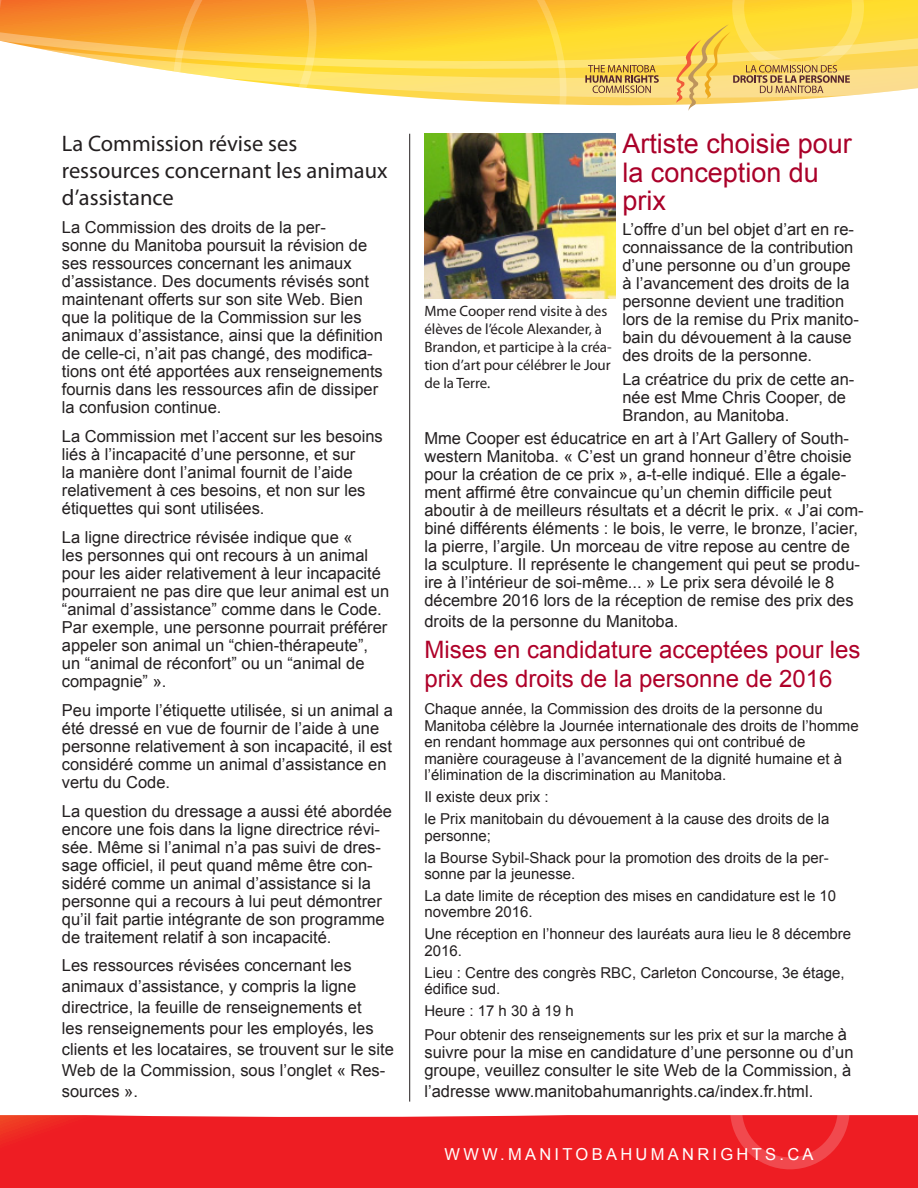
<style>
.page{position:relative;width:918px;height:1188px;background:#fff}
.page>*{position:absolute;margin:0;border:0;box-sizing:border-box;transform-origin:0 0}
.t1{font:27px/28.5px "Arial";color:#aa0029}
.t2{font:24px/28.8px "Arial";color:#af0029}
.t3{font:22.5px/27px "Myriad Pro";color:#231f20}
.t4{font:16.5px/18px "Arial";color:#231f20}
.t5{font:16.5px "Arial";letter-spacing:.2em;color:#fff}
.t6{font:15px/16.5px "Arial";color:#231f20}
.t7{font:15px/18px "Myriad Pro";letter-spacing:-.005em;color:#231f20}
.s1{font-size:16.5px}
</style>
<div class="page">
<div style="left:0;top:1115px;width:918px;height:73px;background:#ee1d23"></div>
<svg style="left:730px;top:1115px;width:120px;height:54px;background:#ee2a2f"></svg>
<svg style="left:567px;top:0;width:351px;height:134px"></svg>
<svg style="left:0;top:0;width:173px;height:72px"></svg>
<svg style="left:173px;top:0;width:394px;height:140px"></svg>
<svg style="left:585px;top:65px;width:74px;height:28px;background:#cba759"></svg>
<svg style="left:676px;top:0;width:188px;height:111px;background:#f5d463"></svg>
<hr style="left:409px;top:134px;width:1px;height:968px;background:#231f20">
<img style="left:424px;top:134px;width:192px;height:164px">
<p class="t3" style="left:62px;top:129px;width:237px">La Commission révise ses</p>
<p class="t3" style="left:62px;top:156px;width:327px">ressources concernant les animaux d’assistance</p>
<p class="t4" style="left:62px;top:219px;width:323px">La Commission des droits de la per-<br>sonne du Manitoba poursuit la révision de ses ressources concernant les animaux d’assistance. Des documents révisés sont maintenant offerts sur son site Web. Bien que la politique de la Commission sur les animaux d’assistance, ainsi que la définition de celle-ci, n’ait pas changé, des modifica&shy;tions ont été apportées aux renseignements fournis dans les ressources afin de dissiper la confusion continue.</p>
<p class="t4" style="left:62px;top:428px;width:322px">La Commission met l’accent sur les besoins liés à l’incapacité d’une personne, et sur<br>la manière dont l’animal fournit de l’aide relativement à ces besoins, et non sur les étiquettes qui sont utilisées.</p>
<p class="t4" style="left:62px;top:528px;width:329px">La ligne directrice révisée indique que «<br>les personnes qui ont recours à un animal pour les aider relativement à leur incapacité pourraient ne pas dire que leur animal est un “animal d’assistance” comme dans le Code.<br>Par exemple, une personne pourrait préférer appeler son animal un “chien-thérapeute”, un “animal de réconfort” ou un “animal de compagnie” ».</p>
<p class="t4" style="left:62px;top:701px;width:333px">Peu importe l’étiquette utilisée, si un animal a été dressé en vue de fournir de l’aide à une personne relativement à son incapacité, il est considéré comme un animal d’assistance en vertu du Code.</p>
<p class="t4" style="left:62px;top:802px;width:332px">La question du dressage a aussi été abordée encore une fois dans la ligne directrice révi&shy;sée. Même si l’animal n’a pas suivi de dres&shy;sage officiel, il peut quand même être con&shy;sidéré comme un animal d’assistance si la personne qui a recours à lui peut démontrer qu’il fait partie intégrante de son programme de traitement relatif à son incapacité.</p>
<p class="t4" style="left:62px;top:955px;width:333px;line-height:21px">Les ressources révisées concernant les animaux d’assistance, y compris la ligne directrice, la feuille de renseignements et<br>les renseignements pour les employés, les clients et les locataires, se trouvent sur le site Web de la Commission, sous l’onglet « Res&shy;sources ».</p>
<p class="t1" style="left:622px;top:130px;width:231px">Artiste choisie pour la conception du prix</p>
<p class="t4" style="left:622px;top:221px;width:238px">L’offre d’un bel objet d’art en re&shy;connaissance de la contribution d’une personne ou d’un groupe à l’avancement des droits de la personne devient une tradition lors de la remise du Prix manito&shy;bain du dévouement à la cause des droits de la personne.</p>
<p class="t4" style="left:622px;top:370px;width:234px">La créatrice du prix de cette an&shy;née est Mme Chris Cooper, de<br>Brandon, au Manitoba.</p>
<p class="t4" style="left:424px;top:429px;width:441px">Mme Cooper est éducatrice en art à l’Art Gallery of South&shy;western Manitoba. « C’est un grand honneur d’être choisie pour la création de ce prix », a-t-elle indiqué. Elle a égale&shy;ment affirmé être convaincue qu’un chemin difficile peut aboutir à de meilleurs résultats et a décrit le prix. « J’ai com&shy;biné différents éléments : le bois, le verre, le bronze, l’acier, la pierre, l’argile. Un morceau de vitre repose au centre de la sculpture. Il représente le changement qui peut se produ&shy;ire à l’intérieur de soi-même... » Le prix sera dévoilé le 8 décembre 2016 lors de la réception de remise des prix des</p>
<p class="t4" style="left:424px;top:612px;width:256px">droits de la personne du Manitoba.</p>
<p class="t7" style="left:424px;top:302px;width:189px">Mme Cooper rend visite à des élèves de l’école Alexander, à<br>Brandon, et participe à la créa&shy;tion d’art pour célébrer le Jour de la Terre.</p>
<p class="t2" style="left:424px;top:636px;width:438px">Mises en candidature acceptées pour les prix des droits de la personne de 2016</p>
<p class="t6" style="left:424px;top:701px;width:436px">Chaque année, la Commission des droits de la personne du Manitoba célèbre la Journée internationale des droits de l’homme en rendant hommage aux personnes qui ont contribué de manière courageuse à l’avancement de la dignité humaine et à l’élimination de la discrimination au Manitoba.</p>
<p class="t6" style="left:424px;top:789px;width:126px">Il existe deux prix :</p>
<p class="t6" style="left:424px;top:811px;width:407px">le Prix manitobain du dévouement à la cause des droits de la personne;</p>
<p class="t6" style="left:424px;top:849px;width:406px">la Bourse Sybil-Shack pour la promotion des droits de la per&shy;sonne par la jeunesse.</p>
<p class="t6" style="left:424px;top:888px;width:413px">La date limite de réception des mises en candidature est le 10 novembre 2016.</p>
<p class="t6" style="left:424px;top:926px;width:428px">Une réception en l’honneur des lauréats aura lieu le 8 décembre<br>2016.</p>
<p class="t6" style="left:424px;top:964px;width:422px">Lieu : Centre des congrès RBC, Carleton Concourse, 3e étage, édifice sud.</p>
<p class="t6" style="left:424px;top:1003px;width:151px">Heure : 17 h 30 à 19 h</p>
<p class="t6" style="left:424px;top:1026px;width:424px">Pour obtenir des renseignements sur les prix et sur la marche <span class="s1">à</span></p>
<p class="t4" style="left:424px;top:1043px;width:431px">suivre pour la mise en candidature d’une personne ou d’un groupe, veuillez consulter le site Web de la Commission, à</p>
<p class="t4" style="left:424px;top:1082px;width:390px">l’adresse www.manitobahumanrights.ca/index.fr.html.</p>
<p class="t5" style="left:444px;top:1143px;width:371px">WWW.MANITOBAHUMANRIGHTS.CA</p>
</div>
